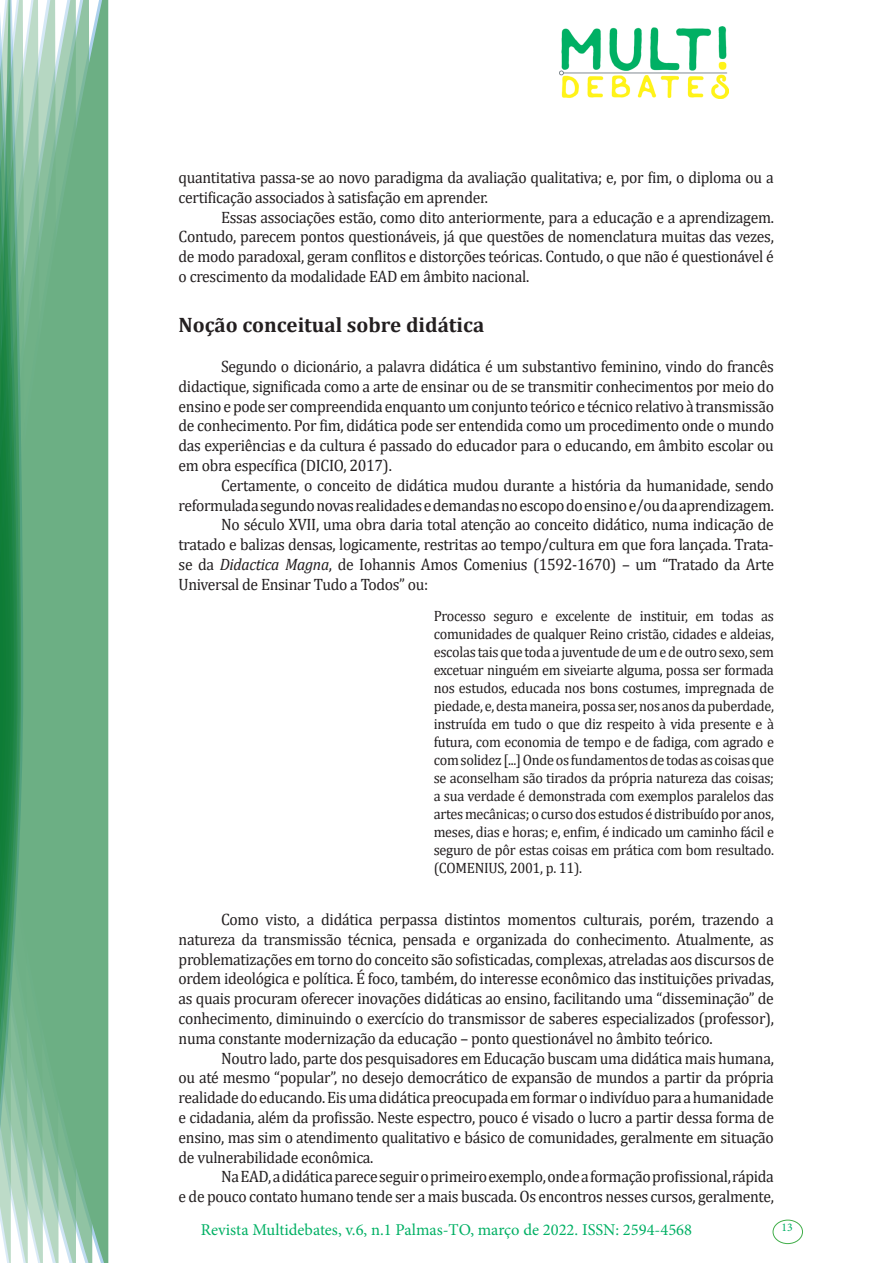
<style>
.page{position:relative;width:893px;height:1263px;background:#fff}
.page>*{position:absolute;margin:0;border:0;box-sizing:border-box;transform-origin:0 0}
.Titulo_2{font:700 21px "Cambria";color:#231f20}
.texto{font:16.5px/19.8px "Cambria";letter-spacing:-.02em;color:#231f20;text-align:justify;scale:.95 1}
.t1{font:16.5px "Minion Pro";color:#00b064}
.citacao{font:15px/18px "Cambria";letter-spacing:-.02em;color:#231f20;text-align:justify;scale:.95 1}
.t2{font:11.7px "Minion Pro";color:#00b064}
.s1{font-style:italic}
</style>
<div class="page">
<img style="left:559px;top:26px;width:169px;height:72px">
<div style="left:95px;top:0;width:14px;height:1263px;background:#6caf84"></div>
<svg style="left:79px;top:0;width:16px;height:1263px;background:#71b289"></svg>
<svg style="left:62px;top:0;width:17px;height:1263px;background:#75b48c"></svg>
<svg style="left:45px;top:0;width:17px;height:1263px;background:#7cb792"></svg>
<svg style="left:30px;top:0;width:15px;height:1263px;background:#80ba96"></svg>
<svg style="left:0;top:0;width:30px;height:1263px;background:#61a97f"></svg>
<div style="left:772px;top:1219px;width:31px;height:25px;border:1px solid #40ae49;border-radius:50%"></div>
<p class="texto" style="left:179px;top:167px;width:628px">quantitativa passa-se ao novo paradigma da avaliação qualitativa; e, por fim, o diploma ou a certificação associados à satisfação em aprender.</p>
<p class="texto" style="left:179px;top:207px;width:628px;text-indent:43px">Essas associações estão, como dito anteriormente, para a educação e a aprendizagem.<br>Contudo, parecem pontos questionáveis, já que questões de nomenclatura muitas das vezes, de modo paradoxal, geram conflitos e distorções teóricas. Contudo, o que não é questionável é o crescimento da modalidade EAD em âmbito nacional.</p>
<p class="Titulo_2" style="left:179px;top:310px;width:307px">Noção conceitual sobre didática</p>
<p class="texto" style="left:179px;top:356px;width:628px;text-indent:43px">Segundo o dicionário, a palavra didática é um substantivo feminino, vindo do francês didactique, significada como a arte de ensinar ou de se transmitir conhecimentos por meio do ensino e pode ser compreendida enquanto um conjunto teórico e técnico relativo à transmissão de conhecimento. Por fim, didática pode ser entendida como um procedimento onde o mundo das experiências e da cultura é passado do educador para o educando, em âmbito escolar ou em obra específica (DICIO, 2017).</p>
<p class="texto" style="left:179px;top:475px;width:628px;text-align:right">Certamente, o conceito de didática mudou durante a história da humanidade, sendo reformulada segundo novas realidades e demandas no escopo do ensino e/ou da aprendizagem.</p>
<p class="texto" style="left:179px;top:515px;width:628px;text-indent:43px">No século XVII, uma obra daria total atenção ao conceito didático, numa indicação de tratado e balizas densas, logicamente, restritas ao tempo/cultura em que fora lançada. Trata&shy;se da <span class="s1">Didactica Magna</span>, de Iohannis Amos Comenius (1592-1670) – um “Tratado da Arte Universal de Ensinar Tudo a Todos” ou:</p>
<p class="citacao" style="left:434px;top:606px;width:360px">Processo seguro e excelente de instituir, em todas as comunidades de qualquer Reino cristão, cidades e aldeias, escolas tais que toda a juventude de um e de outro sexo, sem excetuar ninguém em siveiarte alguma, possa ser formada nos estudos, educada nos bons costumes, impregnada de piedade, e, desta maneira, possa ser, nos anos da puberdade, instruída em tudo o que diz respeito à vida presente e à futura, com economia de tempo e de fadiga, com agrado e com solidez [...] Onde os fundamentos de todas as coisas que se aconselham são tirados da própria natureza das coisas; a sua verdade é demonstrada com exemplos paralelos das artes mecânicas; o curso dos estudos é distribuído por anos, meses, dias e horas; e, enfim, é indicado um caminho fácil e seguro de pôr estas coisas em prática com bom resultado. (COMENIUS, 2001, p. 11).</p>
<p class="texto" style="left:179px;top:909px;width:628px;text-indent:43px">Como visto, a didática perpassa distintos momentos culturais, porém, trazendo a natureza da transmissão técnica, pensada e organizada do conhecimento. Atualmente, as problematizações em torno do conceito são sofisticadas, complexas, atreladas aos discursos de ordem ideológica e política. É foco, também, do interesse econômico das instituições privadas, as quais procuram oferecer inovações didáticas ao ensino, facilitando uma “disseminação” de conhecimento, diminuindo o exercício do transmissor de saberes especializados (professor), numa constante modernização da educação – ponto questionável no âmbito teórico.</p>
<p class="texto" style="left:179px;top:1048px;width:628px;text-indent:43px">Noutro lado, parte dos pesquisadores em Educação buscam uma didática mais humana, ou até mesmo “popular”, no desejo democrático de expansão de mundos a partir da própria realidade do educando. Eis uma didática preocupada em formar o indivíduo para a humanidade e cidadania, além da profissão. Neste espectro, pouco é visado o lucro a partir dessa forma de ensino, mas sim o atendimento qualitativo e básico de comunidades, geralmente em situação de vulnerabilidade econômica.</p>
<p class="texto" style="left:179px;top:1167px;width:628px;text-align:right">Na EAD, a didática parece seguir o primeiro exemplo, onde a formação profissional, rápida<br>e de pouco contato humano tende ser a mais buscada. Os encontros nesses cursos, geralmente,</p>
<p class="t1" style="left:201px;top:1218px;width:493px">Revista Multidebates, v.6, n.1 Palmas-TO, março de 2022. ISSN: 2594-4568</p>
<p class="t2" style="left:781px;top:1219px;width:13px">13</p>
</div>
